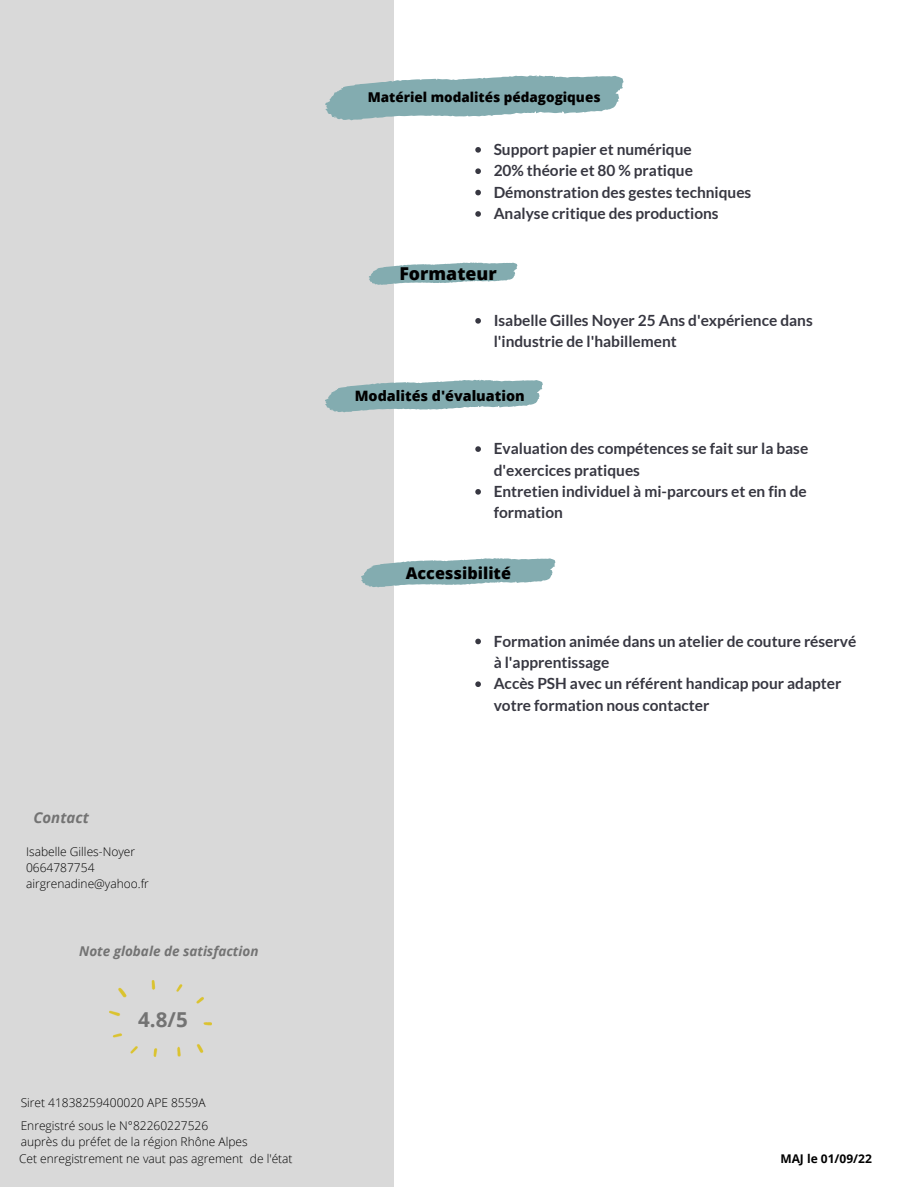
<style>
.page{position:relative;width:918px;height:1188px;background:#fff}
.page>*{position:absolute;margin:0;border:0;box-sizing:border-box;transform-origin:0 0}
.t1{font:700 20.55px "Open Sans";color:#737373}
.t2{font:800 17.7px "Open Sans";color:#000}
.t3{font:800 16.2px "Open Sans";color:#000}
.t4{font:700 15.45px/21.3px "Lato";color:#373741}
.t5{font:italic 700 15px "Open Sans";color:#737373}
.t6{font:800 14.25px "Open Sans";color:#000}
.t7{font:800 13.5px "Open Sans";color:#000}
.t8{font:italic 700 13.5px "Open Sans";color:#737373}
.t9{font:300 12px/16px "Open Sans";color:#000}
.t10{font:700 12px "Open Sans";color:#000}
</style>
<div class="page">
<div style="left:0;top:0;width:394px;height:1187px;background:#d9d9d9"></div>
<svg style="left:369px;top:262px;width:148px;height:23px"></svg>
<svg style="left:325px;top:380px;width:218px;height:32px"></svg>
<svg style="left:361px;top:558px;width:195px;height:29px"></svg>
<img style="left:110px;top:980px;width:101px;height:77px">
<svg style="left:325px;top:75px;width:299px;height:45px"></svg>
<svg style="left:475px;top:147px;width:6px;height:6px"></svg>
<svg style="left:475px;top:168px;width:6px;height:6px"></svg>
<svg style="left:475px;top:190px;width:6px;height:5px"></svg>
<svg style="left:475px;top:211px;width:6px;height:6px"></svg>
<svg style="left:475px;top:318px;width:6px;height:6px"></svg>
<svg style="left:475px;top:446px;width:6px;height:6px"></svg>
<svg style="left:475px;top:489px;width:6px;height:6px"></svg>
<svg style="left:475px;top:639px;width:6px;height:5px"></svg>
<svg style="left:475px;top:681px;width:6px;height:6px"></svg>
<p class="t5" style="left:33px;top:807px;width:57px">Contact</p>
<p class="t9" style="left:26px;top:843px;width:124px">Isabelle Gilles-Noyer<br>0664787754 airgrenadine@yahoo.fr</p>
<p class="t8" style="left:79px;top:941px;width:181px">Note globale de satisfaction</p>
<h1 class="t1" style="left:138px;top:1005px;width:51px">4.8/5</h1>
<p class="t9" style="left:21px;top:1091px;width:189px;line-height:22.6px">Siret 41838259400020 APE 8559A<br>Enregistré sous le N°82260227526</p>
<p class="t9" style="left:19px;top:1132px;width:275px;line-height:17.2px">auprès du préfet de la région Rhône Alpes<br>Cet enregistrement ne vaut pas agrement de l'état</p>
<p class="t7" style="left:368px;top:88px;width:234px">Matériel modalités pédagogiques</p>
<p class="t4" style="left:494px;top:138px;width:259px">Support papier et numérique<br>20% théorie et 80 % pratique<br>Démonstration des gestes techniques<br>Analyse critique des productions</p>
<p class="t2" style="left:399px;top:261px;width:99px">Formateur</p>
<p class="t4" style="left:494px;top:309px;width:321px">Isabelle Gilles Noyer 25 Ans d'expérience dans l'industrie de l'habillement</p>
<p class="t6" style="left:355px;top:386px;width:171px">Modalités d'évaluation</p>
<p class="t4" style="left:494px;top:438px;width:316px">Evaluation des compétences se fait sur la base d'exercices pratiques<br>Entretien individuel à mi-parcours et en fin de formation</p>
<p class="t3" style="left:406px;top:562px;width:107px">Accessibilité</p>
<p class="t4" style="left:494px;top:630px;width:364px">Formation animée dans un atelier de couture réservé à l'apprentissage<br>Accès PSH avec un référent handicap pour adapter votre formation nous contacter</p>
<p class="t10" style="left:780px;top:1150px;width:93px">MAJ le 01/09/22</p>
</div>
